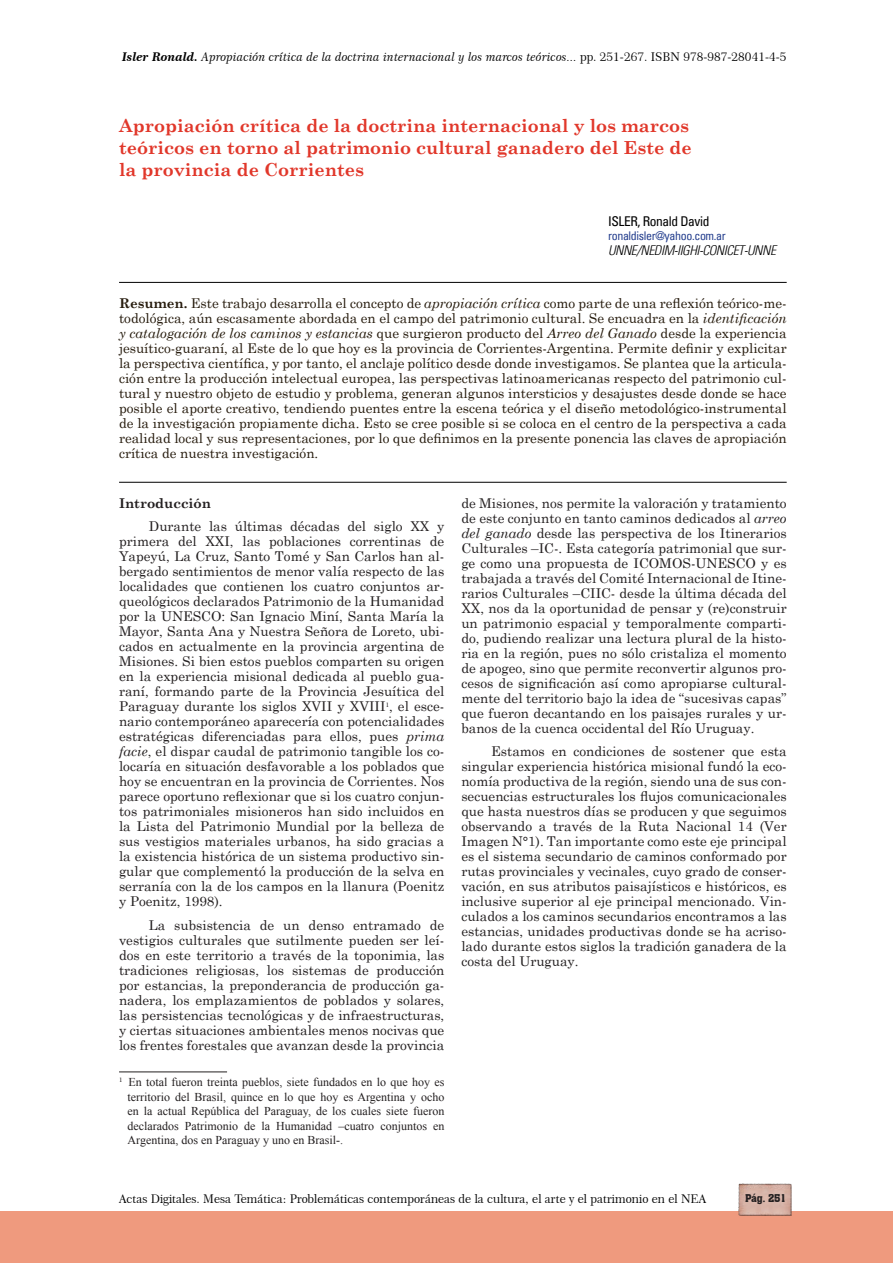
<style>
.page{position:relative;width:893px;height:1263px;background:#fff}
.page>*{position:absolute;margin:0;border:0;box-sizing:border-box;transform-origin:0 0}
.t1{font:700 18px/21.6px "Century Schoolbook";color:#e1372a}
.t2{font:13.5px/15px "Century Schoolbook";color:#231f20;text-align:justify}
.t3{font:13.5px/15px "Century Schoolbook";color:#261b0d;text-align:justify}
.t4{font:13.5px "Unive Con Lig Obl";letter-spacing:-.03em;color:#000}
.t5{font:condensed 13.5px "Univers";letter-spacing:-.03em;color:#000}
.t6{font:700 13.5px "Century Schoolbook";color:#231f20}
.t7{font:12px/14.4px "Times New Roman";color:#231f20;text-align:justify}
.t8{font:12px "Century 751 BT No 2 Italic B";color:#000}
.t9{font:12px "Century 751 BT Roman No 2 B";color:#000}
.t10{font:condensed 12px "Univers";letter-spacing:-.03em;color:#253f8e}
.t11{font:10.5px "Aachen BT";letter-spacing:-.03em;color:#231f20}
.s1{font-family:"Century 751 BT Bold Italic B"}
.s2{font-family:"Century 751 BT Roman No 2 B"}
.s3{font-weight:700}
.s4{font-style:italic}
</style>
<div class="page">
<div style="left:0;top:1212px;width:893px;height:51px;background:#ef9a7e"></div>
<img style="left:738px;top:1183px;width:54px;height:32px">
<hr style="left:119px;top:282px;width:668px;height:1px;background:#000">
<hr style="left:119px;top:482px;width:668px;height:1px;background:#000">
<hr style="left:119px;top:1071px;width:108px;height:1px;background:#231f20">
<p class="t8" style="left:122px;top:49px;width:666px"><span class="s1">Isler Ronald.</span> Apropiación crítica de la doctrina internacional y los marcos teóricos... <span class="s2">pp. 251-267. ISBN 978-987-28041-4-5</span></p>
<h1 class="t1" style="left:119px;top:114px;width:574px">Apropiación crítica de la doctrina internacional y los marcos teóricos en torno al patrimonio cultural ganadero del Este de la provincia de Corrientes</h1>
<p class="t5" style="left:608px;top:213px;width:103px">ISLER, Ronald David</p>
<p class="t10" style="left:608px;top:228px;width:119px">ronaldisler@yahoo.com.ar</p>
<p class="t4" style="left:608px;top:242px;width:169px">UNNE/NEDIM-IIGHI-CONICET-UNNE</p>
<p class="t3" style="left:119px;top:294px;width:669px"><span class="s3">Resumen.</span> Este trabajo desarrolla el concepto de <span class="s4">apropiación crítica</span> como parte de una reflexión teórico-me&shy;todológica, aún escasamente abordada en el campo del patrimonio cultural. Se encuadra en la <span class="s4">identificación y catalogación de los caminos y estancias</span> que surgieron producto del <span class="s4">Arreo del Ganado</span> desde la experiencia jesuítico-guaraní, al Este de lo que hoy es la provincia de Corrientes-Argentina. Permite definir y explicitar la perspectiva científica, y por tanto, el anclaje político desde donde investigamos. Se plantea que la articula&shy;ción entre la producción intelectual europea, las perspectivas latinoamericanas respecto del patrimonio cul&shy;tural y nuestro objeto de estudio y problema, generan algunos intersticios y desajustes desde donde se hace posible el aporte creativo, tendiendo puentes entre la escena teórica y el diseño metodológico-instrumental de la investigación propiamente dicha. Esto se cree posible si se coloca en el centro de la perspectiva a cada realidad local y sus representaciones, por lo que definimos en la presente ponencia las claves de apropiación crítica de nuestra investigación.</p>
<p class="t6" style="left:119px;top:492px;width:94px">Introducción</p>
<p class="t2" style="left:119px;top:518px;width:327px;text-indent:30px">Durante las últimas décadas del siglo XX y primera del XXI, las poblaciones correntinas de Yapeyú, La Cruz, Santo Tomé y San Carlos han al&shy;bergado sentimientos de menor valía respecto de las localidades que contienen los cuatro conjuntos ar&shy;queológicos declarados Patrimonio de la Humanidad por la UNESCO: San Ignacio Miní, Santa María la Mayor, Santa Ana y Nuestra Señora de Loreto, ubi&shy;cados en actualmente en la provincia argentina de Misiones. Si bien estos pueblos comparten su origen en la experiencia misional dedicada al pueblo gua&shy;raní, formando parte de la Provincia Jesuítica del Paraguay durante los siglos XVII y XVIII<sup>1</sup>, el esce&shy;nario contemporáneo aparecería con potencialidades estratégicas diferenciadas para ellos, pues <span class="s4">prima facie</span>, el dispar caudal de patrimonio tangible los co&shy;locaría en situación desfavorable a los poblados que hoy se encuentran en la provincia de Corrientes. Nos parece oportuno reflexionar que si los cuatro conjun&shy;tos patrimoniales misioneros han sido incluidos en la Lista del Patrimonio Mundial por la belleza de sus vestigios materiales urbanos, ha sido gracias a la existencia histórica de un sistema productivo sin&shy;gular que complementó la producción de la selva en serranía con la de los campos en la llanura (Poenitz y Poenitz, 1998).</p>
<p class="t2" style="left:119px;top:916px;width:327px;text-indent:30px">La subsistencia de un denso entramado de vestigios culturales que sutilmente pueden ser leí&shy;dos en este territorio a través de la toponimia, las tradiciones religiosas, los sistemas de producción por estancias, la preponderancia de producción ga&shy;nadera, los emplazamientos de poblados y solares, las persistencias tecnológicas y de infraestructuras, y ciertas situaciones ambientales menos nocivas que los frentes forestales que avanzan desde la provincia</p>
<p class="t7" style="left:128px;top:1075px;width:318px;text-indent:-9px"><sup>1</sup> En total fueron treinta pueblos, siete fundados en lo que hoy es territorio del Brasil, quince en lo que hoy es Argentina y ocho en la actual República del Paraguay, de los cuales siete fueron declarados Patrimonio de la Humanidad –cuatro conjuntos en Argentina, dos en Paraguay y uno en Brasil-.</p>
<p class="t2" style="left:461px;top:494px;width:327px">de Misiones, nos permite la valoración y tratamiento de este conjunto en tanto caminos dedicados al <span class="s4">arreo del ganado</span> desde las perspectiva de los Itinerarios Culturales –IC-. Esta categoría patrimonial que sur&shy;ge como una propuesta de ICOMOS-UNESCO y es trabajada a través del Comité Internacional de Itine&shy;rarios Culturales –CIIC- desde la última década del XX, nos da la oportunidad de pensar y (re)construir un patrimonio espacial y temporalmente comparti&shy;do, pudiendo realizar una lectura plural de la histo&shy;ria en la región, pues no sólo cristaliza el momento de apogeo, sino que permite reconvertir algunos pro&shy;cesos de significación así como apropiarse cultural&shy;mente del territorio bajo la idea de “sucesivas capas” que fueron decantando en los paisajes rurales y ur&shy;banos de la cuenca occidental del Río Uruguay.</p>
<p class="t2" style="left:461px;top:743px;width:327px;text-indent:30px">Estamos en condiciones de sostener que esta singular experiencia histórica misional fundó la eco&shy;nomía productiva de la región, siendo una de sus con&shy;secuencias estructurales los flujos comunicacionales que hasta nuestros días se producen y que seguimos observando a través de la Ruta Nacional 14 (Ver Imagen N°1). Tan importante como este eje principal es el sistema secundario de caminos conformado por rutas provinciales y vecinales, cuyo grado de conser&shy;vación, en sus atributos paisajísticos e históricos, es inclusive superior al eje principal mencionado. Vin&shy;culados a los caminos secundarios encontramos a las estancias, unidades productivas donde se ha acriso&shy;lado durante estos siglos la tradición ganadera de la costa del Uruguay.</p>
<p class="t9" style="left:119px;top:1192px;width:589px">Actas Digitales. Mesa Temática: Problemáticas contemporáneas de la cultura, el arte y el patrimonio en el NEA</p>
<p class="t11" style="left:745px;top:1191px;width:43px">Pág. 251</p>
</div>
